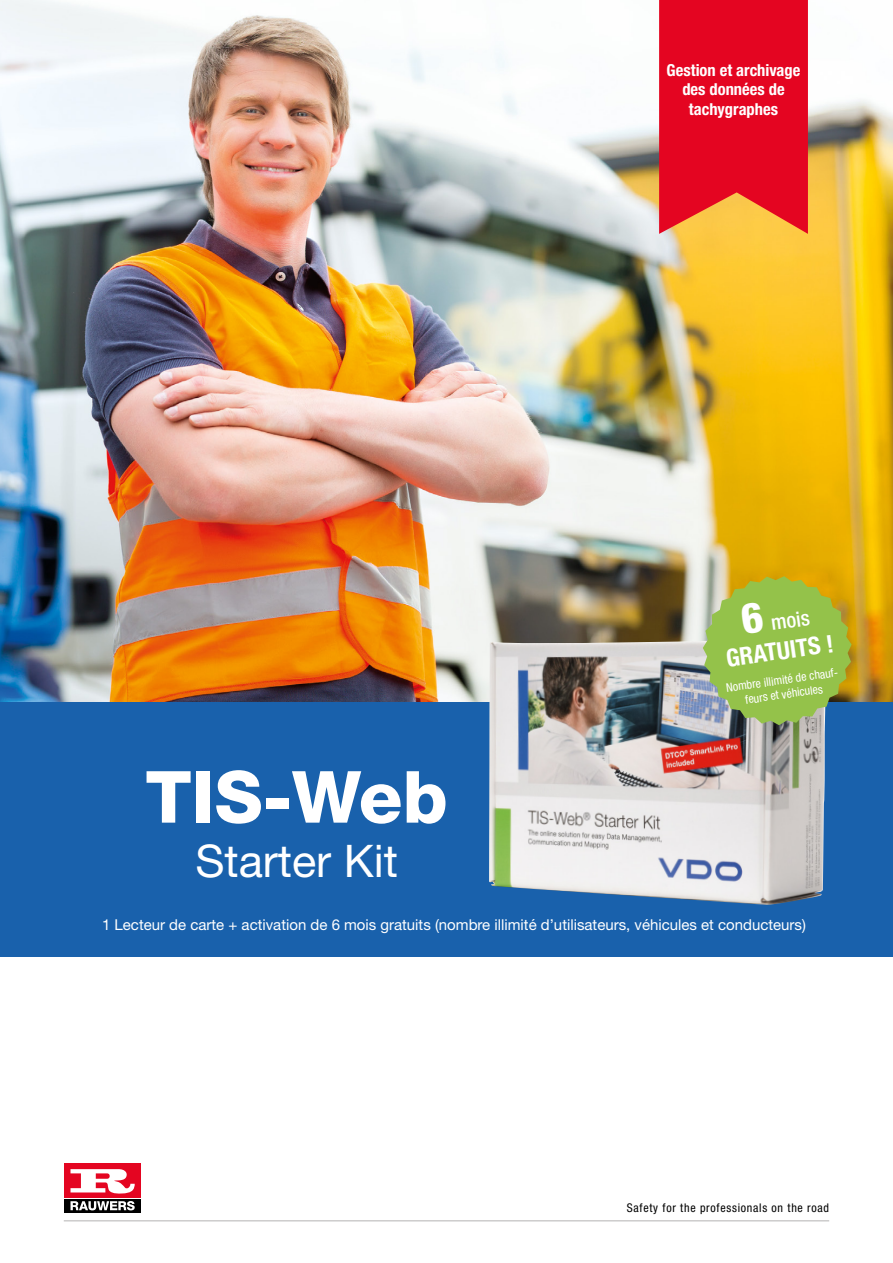
<style>
.page{position:relative;width:893px;height:1263px;background:#fff}
.page>*{position:absolute;margin:0;border:0;box-sizing:border-box;transform-origin:0 0}
.t1{font:800 72px "Helvetica Neue LT Std";color:#fff}
.t2{font:45px "Helvetica Neue LT Std";color:#fff}
.t3{font:700 condensed 24.45px "Helvetica Neue LT Std";color:#fff}
.t4{font:500 condensed 21px "Helvetica Neue LT Std";color:#fff}
.t5{font:700 condensed 16.5px/19.8px "Helvetica Neue LT Std";color:#fff;text-align:center}
.t6{font:15px "Helvetica Neue LT Std";color:#fff}
.t7{font:condensed 12px/14.4px "Helvetica Neue LT Std";color:#fff;text-align:center}
.t8{font:condensed 12px "Helvetica Neue LT Std";letter-spacing:.06em;color:#000}
.s1{font-weight:800;font-size:42px}
</style>
<div class="page">
<div style="left:0;top:702px;width:893px;height:255px;background:#1961ac"></div>
<hr style="left:64px;top:1220px;width:765px;height:1px;background:#b3b2b2">
<div style="left:64px;top:1163px;width:76px;height:49px;background:linear-gradient(to right,#e40521,#e40521)"></div>
<div style="left:64px;top:1163px;width:76px;height:34px;background:#e40521"></div>
<svg style="left:64px;top:1199px;width:76px;height:13px"></svg>
<svg style="left:71px;top:1169px;width:64px;height:25px"></svg>
<svg style="left:71px;top:1201px;width:64px;height:9px"></svg>
<img style="left:0;top:0;width:893px;height:702px">
<img style="left:489px;top:638px;width:336px;height:267px">
<svg style="left:703px;top:576px;width:149px;height:149px"></svg>
<svg style="left:659px;top:0;width:149px;height:234px"></svg>
<p class="t5" style="left:667px;top:60px;width:135px">Gestion et archivage des données de tachygraphes</p>
<h1 class="t1" style="left:145px;top:754px;width:304px">TIS-Web</h1>
<h2 class="t2" style="left:195px;top:834px;width:204px">Starter Kit</h2>
<h3 class="t4" style="left:741px;top:615px;width:69px;rotate:-8deg"><span class="s1">6</span> mois</h3>
<h3 class="t3" style="left:724px;top:643px;width:110px;rotate:-8deg">GRATUITS !</h3>
<p class="t7" style="left:725px;top:680px;width:116px;rotate:-8deg">Nombre illimité de chauf&shy;feurs et véhicules</p>
<p class="t6" style="left:102px;top:915px;width:705px">1 Lecteur de carte + activation de 6 mois gratuits (nombre illimité d’utilisateurs, véhicules et conducteurs)</p>
<p class="t8" style="left:627px;top:1201px;width:204px">Safety for the professionals on the road</p>
</div>
